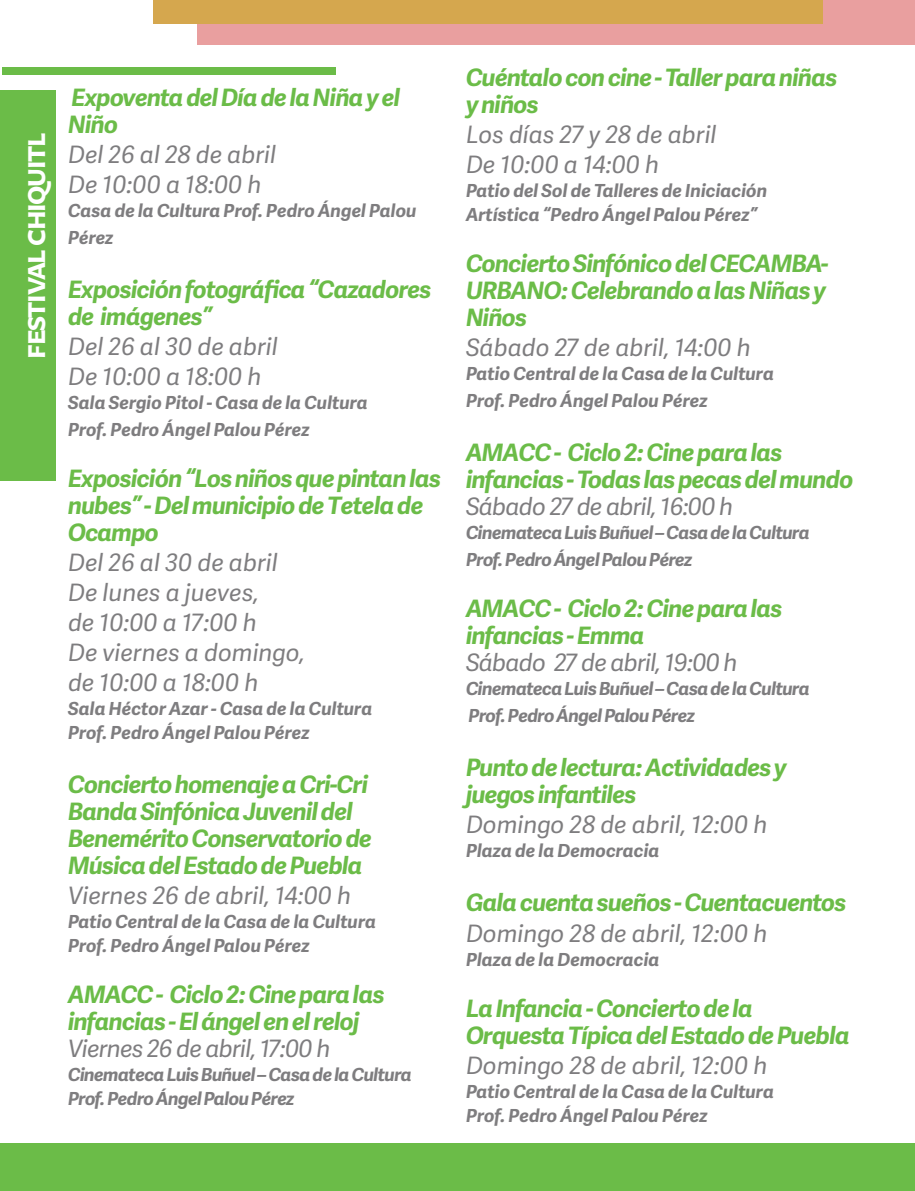
<style>
.page{position:relative;width:915px;height:1191px;background:#fff}
.page>*{position:absolute;margin:0;border:0;box-sizing:border-box;transform-origin:0 0}
.SUBS_T2{font:italic 700 24px/27px "Adelle Sans";letter-spacing:-.03em;color:#6bbc48}
.SUBS_T2-2{font:italic 24px "Adelle Sans";color:#7e7d7f}
.SUBS_T2-3{font:italic 24px "Adelle Sans";letter-spacing:-.03em;color:#7e7d7f}
.TITULOS_1{font:900 24px "Heroica";letter-spacing:-.05em;color:#fff}
.SUBS_T2-4{font:italic 700 18px/27px "Adelle Sans";color:#7e7d7f}
.SUBS_T2-5{font:italic 700 18px/27px "Adelle Sans";letter-spacing:-.03em;color:#7e7d7f}
</style>
<div class="page">
<div style="left:0;top:1143px;width:914px;height:48px;background:#6bbc48"></div>
<div style="left:197px;top:0;width:717px;height:45px;background:#e99f9f"></div>
<div style="left:153px;top:0;width:669px;height:23px;background:#d5a74e"></div>
<div style="left:0;top:90px;width:55px;height:390px;background:#6bbc48"></div>
<div style="left:2px;top:68px;width:334px;height:7px;background:#6bbc48"></div>
<p class="TITULOS_1" style="left:21px;top:359px;width:228px;rotate:-90deg">FESTIVAL CHIQUITL</p>
<p class="SUBS_T2" style="left:68px;top:83px;width:333px">Expoventa del Día de la Niña y el<br>Niño</p>
<p class="SUBS_T2-2" style="left:68px;top:137px;width:209px">Del 26 al 28 de abril</p>
<p class="SUBS_T2-2" style="left:68px;top:167px;width:195px">De 10:00 a 18:00 h</p>
<p class="SUBS_T2-4" style="left:68px;top:197px;width:350px">Casa de la Cultura Prof. Pedro Ángel Palou<br>Pérez</p>
<p class="SUBS_T2" style="left:68px;top:275px;width:365px">Exposición fotográfica “Cazadores de imágenes”</p>
<p class="SUBS_T2-2" style="left:68px;top:329px;width:211px">Del 26 al 30 de abril</p>
<p class="SUBS_T2-2" style="left:68px;top:359px;width:195px">De 10:00 a 18:00 h</p>
<p class="SUBS_T2-4" style="left:68px;top:389px;width:301px">Sala Sergio Pitol - Casa de la Cultura</p>
<p class="SUBS_T2-4" style="left:68px;top:416px;width:243px">Prof. Pedro Ángel Palou Pérez</p>
<p class="SUBS_T2" style="left:68px;top:464px;width:374px">Exposición “Los niños que pintan las nubes” - Del municipio de Tetela de<br>Ocampo</p>
<p class="SUBS_T2-2" style="left:68px;top:545px;width:211px">Del 26 al 30 de abril</p>
<p class="SUBS_T2-2" style="left:68px;top:575px;width:192px">De lunes a jueves,</p>
<p class="SUBS_T2-2" style="left:68px;top:605px;width:190px">de 10:00 a 17:00 h</p>
<p class="SUBS_T2-2" style="left:68px;top:635px;width:238px">De viernes a domingo,</p>
<p class="SUBS_T2-2" style="left:68px;top:665px;width:192px">de 10:00 a 18:00 h</p>
<p class="SUBS_T2-4" style="left:68px;top:695px;width:306px">Sala Héctor Azar - Casa de la Cultura</p>
<p class="SUBS_T2-4" style="left:68px;top:719px;width:243px">Prof. Pedro Ángel Palou Pérez</p>
<p class="SUBS_T2" style="left:68px;top:770px;width:301px">Concierto homenaje a Cri-Cri</p>
<p class="SUBS_T2" style="left:68px;top:797px;width:305px">Banda Sinfónica Juvenil del<br>Benemérito Conservatorio de<br>Música del Estado de Puebla</p>
<p class="SUBS_T2-2" style="left:68px;top:878px;width:284px">Viernes 26 de abril, 14:00 h</p>
<p class="SUBS_T2-4" style="left:68px;top:908px;width:309px">Patio Central de la Casa de la Cultura</p>
<p class="SUBS_T2-4" style="left:68px;top:932px;width:243px">Prof. Pedro Ángel Palou Pérez</p>
<p class="SUBS_T2" style="left:68px;top:980px;width:318px">AMACC - Ciclo 2: Cine para las infancias - El ángel en el reloj</p>
<p class="SUBS_T2-3" style="left:68px;top:1031px;width:264px">Viernes 26 de abril, 17:00 h</p>
<p class="SUBS_T2-5" style="left:68px;top:1062px;width:345px;line-height:24px">Cinemateca Luis Buñuel – Casa de la Cultura<br>Prof. Pedro Ángel Palou Pérez</p>
<p class="SUBS_T2" style="left:466px;top:63px;width:373px">Cuéntalo con cine - Taller para niñas y niños</p>
<p class="SUBS_T2-2" style="left:466px;top:117px;width:252px">Los días 27 y 28 de abril</p>
<p class="SUBS_T2-2" style="left:466px;top:147px;width:194px">De 10:00 a 14:00 h</p>
<p class="SUBS_T2-4" style="left:466px;top:177px;width:303px">Patio del Sol de Talleres de Iniciación</p>
<p class="SUBS_T2-4" style="left:466px;top:201px;width:293px">Artística “Pedro Ángel Palou Pérez”</p>
<p class="SUBS_T2" style="left:466px;top:249px;width:364px;text-align:justify">Concierto Sinfónico del CECAMBA-URBANO: Celebrando a las Niñas y Niños</p>
<p class="SUBS_T2-2" style="left:466px;top:330px;width:286px">Sábado 27 de abril, 14:00 h</p>
<p class="SUBS_T2-4" style="left:466px;top:360px;width:309px">Patio Central de la Casa de la Cultura</p>
<p class="SUBS_T2-4" style="left:466px;top:387px;width:243px">Prof. Pedro Ángel Palou Pérez</p>
<p class="SUBS_T2" style="left:466px;top:438px;width:389px">AMACC - Ciclo 2: Cine para las infancias - Todas las pecas del mundo</p>
<p class="SUBS_T2-3" style="left:466px;top:489px;width:268px">Sábado 27 de abril, 16:00 h</p>
<p class="SUBS_T2-5" style="left:466px;top:519px;width:345px">Cinemateca Luis Buñuel – Casa de la Cultura<br>Prof. Pedro Ángel Palou Pérez</p>
<p class="SUBS_T2" style="left:466px;top:594px;width:318px">AMACC - Ciclo 2: Cine para las infancias - Emma</p>
<p class="SUBS_T2-3" style="left:466px;top:645px;width:273px">Sábado 27 de abril, 19:00 h</p>
<p class="SUBS_T2-5" style="left:466px;top:675px;width:345px">Cinemateca Luis Buñuel – Casa de la Cultura<br>Prof. Pedro Ángel Palou Pérez</p>
<p class="SUBS_T2" style="left:466px;top:753px;width:322px">Punto de lectura: Actividades y juegos infantiles</p>
<p class="SUBS_T2-2" style="left:466px;top:807px;width:303px">Domingo 28 de abril, 12:00 h</p>
<p class="SUBS_T2-4" style="left:466px;top:837px;width:195px">Plaza de la Democracia</p>
<p class="SUBS_T2" style="left:466px;top:888px;width:382px">Gala cuenta sueños - Cuentacuentos</p>
<p class="SUBS_T2-2" style="left:466px;top:915px;width:303px">Domingo 28 de abril, 12:00 h</p>
<p class="SUBS_T2-4" style="left:466px;top:945px;width:195px">Plaza de la Democracia</p>
<p class="SUBS_T2" style="left:466px;top:993px;width:385px">La Infancia - Concierto de la<br>Orquesta Típica del Estado de Puebla</p>
<p class="SUBS_T2-2" style="left:466px;top:1047px;width:303px">Domingo 28 de abril, 12:00 h</p>
<p class="SUBS_T2-4" style="left:466px;top:1077px;width:309px">Patio Central de la Casa de la Cultura</p>
<p class="SUBS_T2-4" style="left:466px;top:1101px;width:243px">Prof. Pedro Ángel Palou Pérez</p>
</div>
